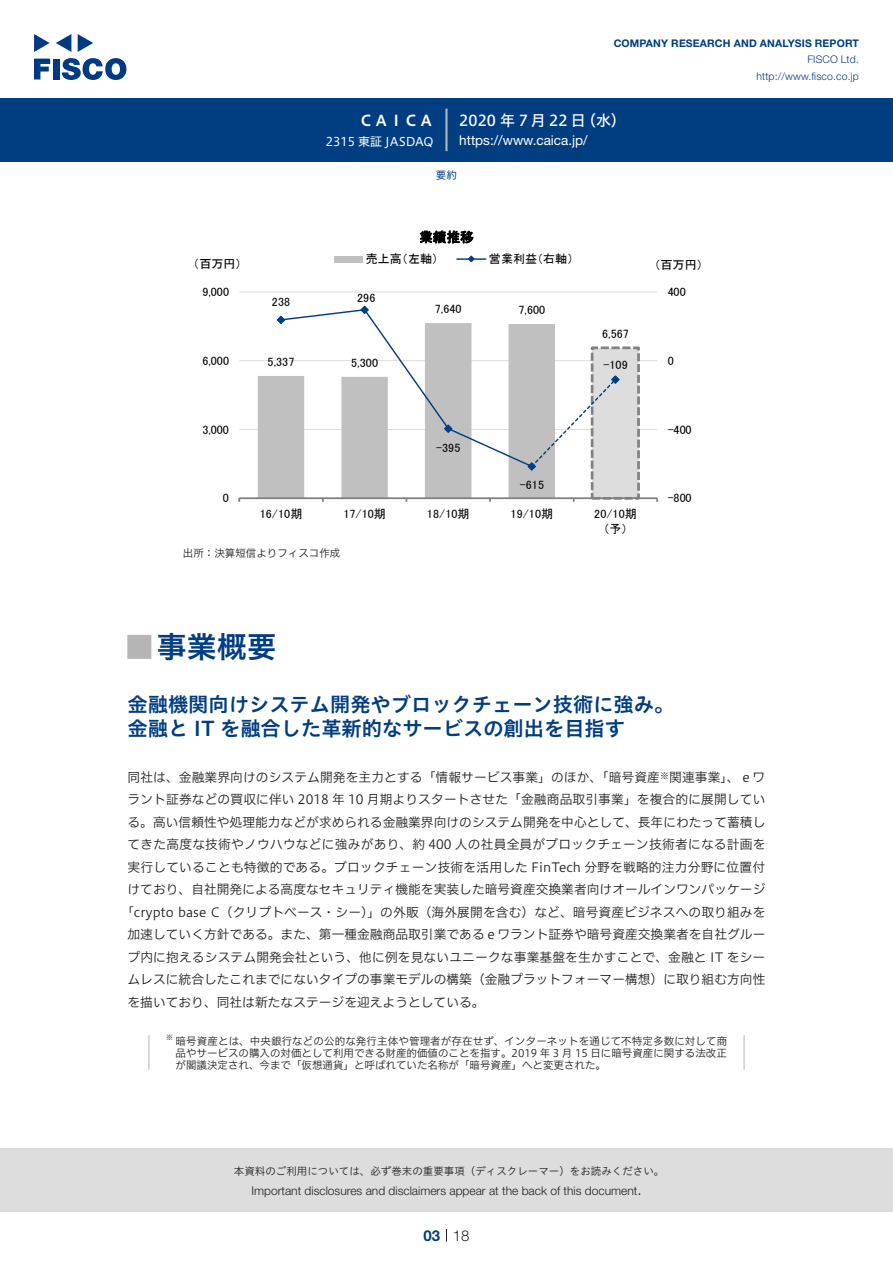
<style>
.page{position:relative;width:893px;height:1263px;background:#fff}
.page>*{position:absolute;margin:0;border:0;box-sizing:border-box;transform-origin:0 0}
.t1{font:30px "Hiragino UD Sans Std N W6";color:#003d81}
.t2{font:700 24px "Koz Go Pro";color:#b5b5b6}
.t3{font:20.25px/24px "Hiragino UD Sans Std W6";color:#003d81}
.t4{font:15px "Hiragino UD Sans F Std N W5";letter-spacing:.2em;color:#fff}
.t5{font:15px "Hiragino UD Sans F Std N W6";color:#fff}
.t6{font:300 15px "Helvetica Neue LT Std";color:#231f20}
.t7{font:700 15px "Helvetica Neue LT Std";color:#003d81}
.t8{font:13.5px "Helvetica Neue LT Std";color:#fff}
.t9{font:13.5px "MS P Gothic";color:#000}
.t10{font:12.75px "Hiragino UD Sans F Std N W3";letter-spacing:.005em;color:#231f20}
.t11{font:12.15px "MS P Gothic";letter-spacing:.005em;color:#000}
.t12{font:12px "MS P Gothic";letter-spacing:.005em;color:#000}
.t13{font:300 12px "Helvetica Neue LT Std";color:#231f20}
.t14{font:12px "Hiragino UD Sans F Std N W4";color:#fff}
.t15{font:10.5px/12px "Hiragino UD Sans F Std N W3";color:#231f20}
.t16{font:10.5px "Hiragino UD Sans Std W3";color:#231f20}
.t17{font:700 10.5px "Helvetica Neue LT Std";letter-spacing:.015em;color:#003d81}
.t18{font:300 10.5px/16.5px "Helvetica Neue LT Std";letter-spacing:.015em;color:#003d81;text-align:right}
.t19{font:10.5px "Hiragino UD Sans F Std N W4";color:#003d81}
.t20{font:8.85px "Hiragino UD Sans F Std N W3";color:#231f20}
.t21{font:7.35px "Hiragino UD Sans F Std N W3";color:#231f20}
</style>
<div class="page">
<div style="left:0;top:1148px;width:893px;height:64px;background:#ddd"></div>
<svg style="left:34px;top:59px;width:16px;height:20px"></svg>
<div style="left:53px;top:59px;width:6px;height:20px;background:#003a83"></div>
<svg style="left:62px;top:58px;width:64px;height:22px"></svg>
<svg style="left:34px;top:34px;width:16px;height:18px"></svg>
<svg style="left:78px;top:34px;width:15px;height:18px"></svg>
<svg style="left:56px;top:34px;width:15px;height:18px"></svg>
<div style="left:0;top:98px;width:893px;height:64px;background:#003d81"></div>
<hr style="left:445px;top:109px;width:3px;height:42px;background:#b5b5b6">
<svg style="left:446px;top:1229px;width:1px;height:13px"></svg>
<hr style="left:239px;top:429px;width:418px;height:1px;background:#ddd">
<hr style="left:239px;top:360px;width:418px;height:1px;background:#ddd">
<hr style="left:239px;top:292px;width:418px;height:1px;background:#ddd">
<div style="left:592px;top:348px;width:46px;height:150px;background:#ddd"></div>
<div style="left:591px;top:346px;width:49px;height:153px;border:3px dashed #808080"></div>
<svg style="left:258px;top:376px;width:297px;height:121px;fill:#c0c0c0"></svg>
<hr style="left:239px;top:497px;width:418px;height:2px;background:#808080">
<svg style="left:276px;top:305px;width:344px;height:166px"></svg>
<div style="left:334px;top:256px;width:29px;height:6px;background:#c0c0c0"></div>
<hr style="left:457px;top:258px;width:29px;height:2px;background:#003d81">
<svg style="left:467px;top:255px;width:8px;height:8px"></svg>
<hr style="left:148px;top:1035px;width:2px;height:35px;background:#d3d3d3">
<hr style="left:743px;top:1035px;width:2px;height:35px;background:#d3d3d3">
<p class="t5" style="left:359px;top:109px;width:77px">ＣＡＩＣＡ</p>
<p class="t14" style="left:326px;top:132px;width:109px">2315 東証 JASDAQ</p>
<p class="t17" style="left:614px;top:37px;width:247px">COMPANY RESEARCH AND ANALYSIS REPORT</p>
<p class="t18" style="left:756px;top:51px;width:104px">FISCO Ltd. http://www.fisco.co j p.</p>
<p class="t4" style="left:581px;top:109px;width:46px">（水(</p>
<p class="t4" style="left:459px;top:109px;width:128px">2020年7月22日</p>
<p class="t8" style="left:459px;top:132px;width:130px">https://www.caica j p. /</p>
<p class="t19" style="left:436px;top:167px;width:22px">要約</p>
<p class="t9" style="left:419px;top:230px;width:56px">業績推移</p>
<p class="t12" style="left:193px;top:257px;width:50px">（百万円）</p>
<p class="t12" style="left:366px;top:253px;width:74px">売上高（左軸）</p>
<p class="t12" style="left:489px;top:253px;width:86px">営業利益（右軸(</p>
<p class="t11" style="left:654px;top:259px;width:50px">（百万円(</p>
<p class="t12" style="left:202px;top:286px;width:28px">9,000</p>
<p class="t12" style="left:272px;top:296px;width:20px">238</p>
<p class="t12" style="left:357px;top:292px;width:20px">296</p>
<p class="t12" style="left:435px;top:303px;width:28px">7,640</p>
<p class="t12" style="left:518px;top:304px;width:28px">7,600</p>
<p class="t12" style="left:668px;top:286px;width:20px">400</p>
<p class="t11" style="left:602px;top:327px;width:28px">6,567</p>
<p class="t12" style="left:202px;top:354px;width:28px">6,000</p>
<p class="t12" style="left:268px;top:355px;width:28px">5,337</p>
<p class="t12" style="left:351px;top:356px;width:28px">5,300</p>
<p class="t12" style="left:603px;top:358px;width:26px">-109</p>
<p class="t12" style="left:668px;top:354px;width:8px">0</p>
<p class="t11" style="left:202px;top:423px;width:28px">3,000</p>
<p class="t11" style="left:668px;top:423px;width:26px">-400</p>
<p class="t12" style="left:436px;top:442px;width:26px">-395</p>
<p class="t12" style="left:520px;top:478px;width:26px">-615</p>
<p class="t12" style="left:223px;top:492px;width:8px">0</p>
<p class="t12" style="left:668px;top:492px;width:26px">-800</p>
<p class="t12" style="left:260px;top:507px;width:44px">16/10期</p>
<p class="t12" style="left:343px;top:507px;width:44px">17/10期</p>
<p class="t12" style="left:427px;top:507px;width:44px">18/10期</p>
<p class="t12" style="left:511px;top:507px;width:44px">19/10期</p>
<p class="t12" style="left:594px;top:507px;width:44px">20/10期</p>
<p class="t12" style="left:603px;top:523px;width:26px">予（ (</p>
<p class="t15" style="left:183px;top:546px;width:159px">出所：決算短信よりフィスコ作成</p>
<h1 class="t1" style="left:157px;top:624px;width:121px">事業概要</h1>
<h2 class="t2" style="left:128px;top:632px;width:25px">█</h2>
<h3 class="t3" style="left:128px;top:691px;width:548px">金融機関向けシステム開発やブロックチェーン技術に強み。金融と IT を融合した革新的なサービスの創出を目指す</h3>
<p class="t10" style="left:128px;top:767px;width:534px">同社は、金融業界向けのシステム開発を主力とする「情報サービス事業」のほか、「暗号資産</p>
<p class="t10" style="left:128px;top:790px;width:639px">ラント証券などの買収に伴い 2018 年 10 月期よりスタートさせた「金融商品取引事業」を複合的に展開してい</p>
<p class="t10" style="left:128px;top:812px;width:639px">る。高い信頼性や処理能力などが求められる金融業界向けのシステム開発を中心として、長年にわたって蓄積し</p>
<p class="t10" style="left:128px;top:835px;width:639px">てきた高度な技術やノウハウなどに強みがあり、約 400 人の社員全員がブロックチェーン技術者になる計画を</p>
<p class="t10" style="left:128px;top:857px;width:639px">実行していることも特徴的である。ブロックチェーン技術を活用した FinTech 分野を戦略的注力分野に位置付</p>
<p class="t10" style="left:128px;top:880px;width:639px">けており、自社開発による高度なセキュリティ機能を実装した暗号資産交換業者向けオールインワンパッケージ</p>
<p class="t10" style="left:121px;top:902px;width:646px">「crypto base C（クリプトベース・シー）」の外販（海外展開を含む）など、暗号資産ビジネスへの取り組みを</p>
<p class="t10" style="left:128px;top:925px;width:639px">加速していく方針である。また、第一種金融商品取引業であるｅワラント証券や暗号資産交換業者を自社グルー</p>
<p class="t10" style="left:128px;top:947px;width:639px">プ内に抱えるシステム開発会社という、他に例を見ないユニークな事業基盤を生かすことで、金融と IT をシー</p>
<p class="t10" style="left:128px;top:970px;width:639px">ムレスに統合したこれまでにないタイプの事業モデルの構築（金融プラットフォーマー構想）に取り組む方向性</p>
<p class="t10" style="left:128px;top:992px;width:358px">を描いており、同社は新たなステージを迎えようとしている。</p>
<p class="t15" style="left:176px;top:1034px;width:553px">暗号資産とは、中央銀行などの公的な発行主体や管理者が存在せず、インターネットを通じて不特定多数に対して商</p>
<p class="t10" style="left:669px;top:767px;width:98px">関連事業」、ｅワ</p>
<p class="t20" style="left:660px;top:769px;width:10px">※</p>
<p class="t21" style="left:166px;top:1032px;width:9px">※</p>
<p class="t15" style="left:176px;top:1046px;width:553px">品やサービスの購入の対価として利用できる財産的価値のことを指す。2019 年 3 月 15 日に暗号資産に関する法改正が閣議決定され、今まで「仮想通貨」と呼ばれていた名称が「暗号資産」へと変更された。</p>
<p class="t16" style="left:234px;top:1163px;width:432px">本資料のご利用については、必ず巻末の重要事項（ディスクレーマー）をお読みください。</p>
<p class="t6" style="left:637px;top:1180px;width:6px">.</p>
<p class="t13" style="left:251px;top:1183px;width:387px">Important disclosures and disclaimers appear at the back of this document</p>
<p class="t7" style="left:423px;top:1226px;width:18px">03</p>
<p class="t6" style="left:453px;top:1226px;width:18px">18</p>
</div>
